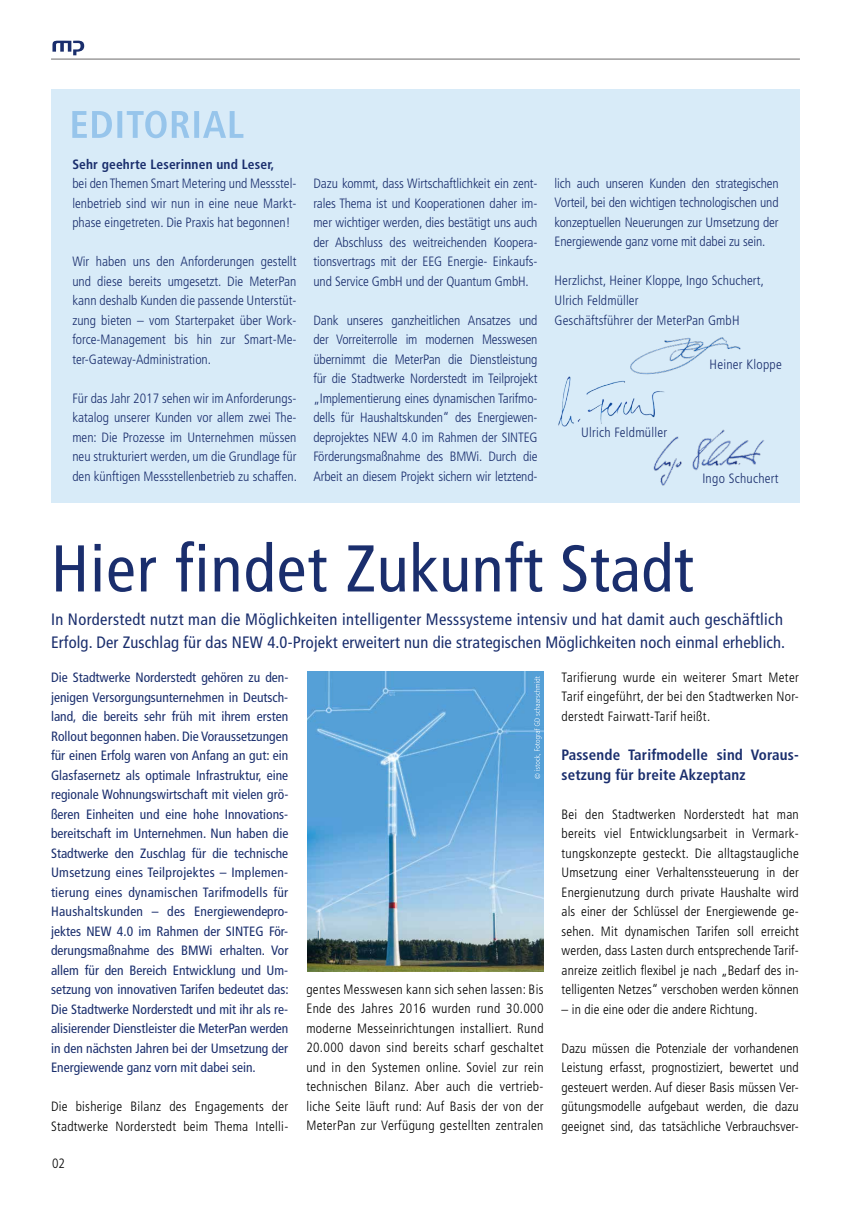
<style>
.page{position:relative;width:851px;height:1221px;background:#fff}
.page>*{position:absolute;margin:0;border:0;box-sizing:border-box;transform-origin:0 0}
.t1{font:condensed 66px "Frutiger LT Std";letter-spacing:.01em;color:#1a2e6d}
.t2{font:condensed 16.5px/22.5px "Frutiger LT Std";letter-spacing:.02em;color:#1a2e6d}
.t3{font:700 condensed 15px/19.5px "Frutiger LT Std";letter-spacing:.01em;color:#1a2e6d}
.t4{font:300 condensed 13.5px/19.5px "Frutiger LT Std";color:#1a2e6d;text-align:justify}
.t5{font:300 condensed 13.5px/19.5px "Frutiger LT Std";letter-spacing:.02em;color:#000;text-align:justify}
.t6{font:condensed 13.5px/19.5px "Frutiger LT Std";color:#1a2e6d;text-align:justify}
.t7{font:300 condensed 13.5px "Frutiger LT Std";letter-spacing:.02em;color:#1a2e6d}
.t8{font:700 condensed 13.5px "Frutiger LT Std";letter-spacing:.01em;color:#1a2e6d}
</style>
<div class="page">
<hr style="left:51px;top:59px;width:748px;height:1px;background:#706f6f">
<svg style="left:52px;top:41px;width:32px;height:14px"></svg>
<div style="left:51px;top:89px;width:748px;height:414px;background:#d8ebf8"></div>
<svg style="left:72px;top:111px;width:171px;height:27px"></svg>
<img style="left:558px;top:376px;width:106px;height:51px">
<img style="left:643px;top:426px;width:121px;height:60px">
<img style="left:630px;top:337px;width:110px;height:37px">
<img style="left:307px;top:672px;width:236px;height:298px">
<svg style="left:534px;top:676px;width:7px;height:102px"></svg>
<p class="t8" style="left:72px;top:156px;width:203px">Sehr geehrte Leserinnen und Leser,</p>
<p class="t4" style="left:72px;top:174px;width:225px">bei den Themen Smart Metering und Messstel&shy;lenbetrieb sind wir nun in eine neue Markt&shy;phase eingetreten. Die Praxis hat begonnen!</p>
<p class="t4" style="left:72px;top:252px;width:225px">Wir haben uns den Anforderungen gestellt und diese bereits umgesetzt. Die MeterPan kann deshalb Kunden die passende Unterstüt&shy;zung bieten – vom Starterpaket über Work&shy;force-Management bis hin zur Smart-Me&shy;ter-Gateway-Administration.</p>
<p class="t4" style="left:72px;top:388px;width:226px">Für das Jahr 2017 sehen wir im Anforderungs&shy;katalog unserer Kunden vor allem zwei The&shy;men: Die Prozesse im Unternehmen müssen neu strukturiert werden, um die Grundlage für den künftigen Messstellenbetrieb zu schaffen.</p>
<p class="t4" style="left:313px;top:174px;width:225px">Dazu kommt, dass Wirtschaftlichkeit ein zent&shy;rales Thema ist und Kooperationen daher im&shy;mer wichtiger werden, dies bestätigt uns auch der Abschluss des weitreichenden Koopera&shy;tionsvertrags mit der EEG Energie- Einkaufs&shy;und Service GmbH und der Quantum GmbH.</p>
<p class="t4" style="left:313px;top:310px;width:225px">Dank unseres ganzheitlichen Ansatzes und der Vorreiterrolle im modernen Messwesen übernimmt die MeterPan die Dienstleistung für die Stadtwerke Norderstedt im Teilprojekt „Implementierung eines dynamischen Tarifmo&shy;dells für Haushaltskunden“ des Energiewen&shy;deprojektes NEW 4.0 im Rahmen der SINTEG Förderungsmaßnahme des BMWi. Durch die Arbeit an diesem Projekt sichern wir letztend-</p>
<p class="t4" style="left:554px;top:174px;width:225px">lich auch unseren Kunden den strategischen Vorteil, bei den wichtigen technologischen und konzeptuellen Neuerungen zur Umsetzung der Energiewende ganz vorne mit dabei zu sein.</p>
<p class="t4" style="left:554px;top:271px;width:211px;text-align:left">Herzlichst, Heiner Kloppe, Ingo Schuchert,<br>Ulrich Feldmüller<br>Geschäftsführer der MeterPan GmbH</p>
<p class="t7" style="left:581px;top:424px;width:88px">Ulrich Feldmüller</p>
<p class="t7" style="left:709px;top:356px;width:74px">Heiner Kloppe</p>
<p class="t7" style="left:702px;top:470px;width:78px">Ingo Schuchert</p>
<h1 class="t1" style="left:51px;top:530px;width:643px">Hier findet Zukunft Stadt</h1>
<p class="t2" style="left:51px;top:608px;width:735px">In Norderstedt nutzt man die Möglichkeiten intelligenter Messsysteme intensiv und hat damit auch geschäftlich<br>Erfolg. Der Zuschlag für das NEW 4.0-Projekt erweitert nun die strategischen Möglichkeiten noch einmal erheblich.</p>
<p class="t6" style="left:51px;top:667px;width:239px">Die Stadtwerke Norderstedt gehören zu den&shy;jenigen Versorgungsunternehmen in Deutsch&shy;land, die bereits sehr früh mit ihrem ersten Rollout begonnen haben. Die Voraussetzungen für einen Erfolg waren von Anfang an gut: ein Glasfasernetz als optimale Infrastruktur, eine regionale Wohnungswirtschaft mit vielen grö&shy;ßeren Einheiten und eine hohe Innovations&shy;bereitschaft im Unternehmen. Nun haben die Stadtwerke den Zuschlag für die technische Umsetzung eines Teilprojektes – Implemen&shy;tierung eines dynamischen Tarifmodells für Haushaltskunden – des Energiewendepro&shy;jektes NEW 4.0 im Rahmen der SINTEG För&shy;derungsmaßnahme des BMWi erhalten. Vor allem für den Bereich Entwicklung und Um&shy;setzung von innovativen Tarifen bedeutet das:<br>Die Stadtwerke Norderstedt und mit ihr als re&shy;alisierender Dienstleister die MeterPan werden in den nächsten Jahren bei der Umsetzung der Energiewende ganz vorn mit dabei sein.</p>
<p class="t5" style="left:51px;top:1096px;width:239px">Die bisherige Bilanz des Engagements der<br>Stadtwerke Norderstedt beim Thema Intelli-</p>
<p class="t5" style="left:52px;top:1153px;width:14px">02</p>
<p class="t5" style="left:306px;top:979px;width:239px">gentes Messwesen kann sich sehen lassen: Bis Ende des Jahres 2016 wurden rund 30.000 moderne Messeinrichtungen installiert. Rund 20.000 davon sind bereits scharf geschaltet und in den Systemen online. Soviel zur rein technischen Bilanz. Aber auch die vertrieb&shy;liche Seite läuft rund: Auf Basis der von der MeterPan zur Verfügung gestellten zentralen</p>
<p class="t5" style="left:561px;top:667px;width:239px">Tarifierung wurde ein weiterer Smart Meter Tarif eingeführt, der bei den Stadtwerken Nor&shy;derstedt Fairwatt-Tarif heißt.</p>
<p class="t3" style="left:561px;top:745px;width:239px">Passende Tarifmodelle sind Voraus&shy;setzung für breite Akzeptanz</p>
<p class="t5" style="left:561px;top:804px;width:239px">Bei den Stadtwerken Norderstedt hat man bereits viel Entwicklungsarbeit in Vermark&shy;tungskonzepte gesteckt. Die alltagstaugliche Umsetzung einer Verhaltenssteuerung in der Energienutzung durch private Haushalte wird als einer der Schlüssel der Energiewende ge&shy;sehen. Mit dynamischen Tarifen soll erreicht werden, dass Lasten durch entsprechende Tarif&shy;anreize zeitlich flexibel je nach „Bedarf des in&shy;telligenten Netzes“ verschoben werden können</p>
<p class="t5" style="left:561px;top:999px;width:197px">– in die eine oder die andere Richtung.</p>
<p class="t5" style="left:561px;top:1038px;width:239px">Dazu müssen die Potenziale der vorhandenen Leistung erfasst, prognostiziert, bewertet und gesteuert werden. Auf dieser Basis müssen Ver&shy;gütungsmodelle aufgebaut werden, die dazu geeignet sind, das tatsächliche Verbrauchsver-</p>
</div>
